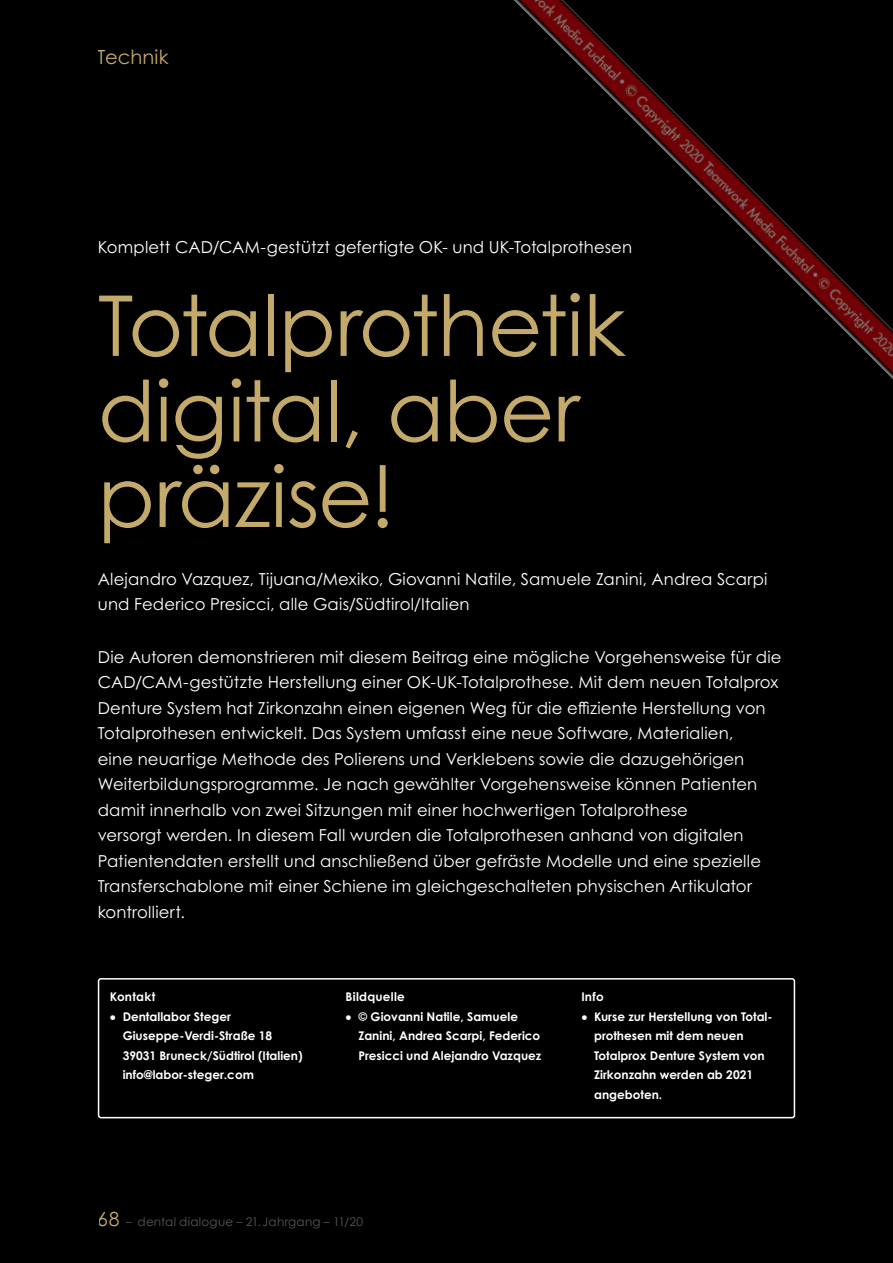
<style>
.page{position:relative;width:893px;height:1263px;background:#000}
.page>*{position:absolute;margin:0;border:0;box-sizing:border-box;transform-origin:0 0}
.t1{font:84px/85.5px "Century Gothic Pro";letter-spacing:-.01em;color:#c4aa6a}
.t2{font:19.5px "Century Gothic Pro";letter-spacing:.005em;color:#c4aa6a}
.t3{font:16.5px/25.5px "Century Gothic Pro";letter-spacing:.01em;color:#fff}
.t4{font:700 12px/19.5px "Century Gothic Pro";color:#fff}
.t5{font:12px "Century Gothic Pro";letter-spacing:.015em;color:#555756}
.t6{font:700 12px "Century Gothic Pro";letter-spacing:.02em;color:#fff}
.s1{font-family:"Entypo";font-weight:400;font-size:13.5px}
.s2{font-size:19.5px;color:#c4aa6a}
</style>
<div class="page">
<div style="left:98px;top:978px;width:697px;height:140px;border:2px solid #fff;border-radius:2px"></div>
<img style="left:514px;top:0;width:379px;height:379px">
<p class="t2" style="left:98px;top:45px;width:72px">Technik</p>
<p class="t3" style="left:98px;top:234px;width:536px">Komplett CAD/CAM-gestützt gefertigte OK- und UK-Totalprothesen</p>
<h1 class="t1" style="left:98px;top:282px;width:529px">Totalprothetik digital, aber präzise!</h1>
<p class="t3" style="left:98px;top:566px;width:671px">Alejandro Vazquez, Tijuana/Mexiko, Giovanni Natile, Samuele Zanini, Andrea Scarpi und Federico Presicci, alle Gais/Südtirol/Italien</p>
<p class="t3" style="left:98px;top:644px;width:685px">Die Autoren demonstrieren mit diesem Beitrag eine mögliche Vorgehensweise für die CAD/CAM-gestützte Herstellung einer OK-UK-Totalprothese. Mit dem neuen Totalprox Denture System hat Zirkonzahn einen eigenen Weg für die effiziente Herstellung von Totalprothesen entwickelt. Das System umfasst eine neue Software, Materialien,<br>eine neuartige Methode des Polierens und Verklebens sowie die dazugehörigen Weiterbildungsprogramme. Je nach gewählter Vorgehensweise können Patienten damit innerhalb von zwei Sitzungen mit einer hochwertigen Totalprothese<br>versorgt werden. In diesem Fall wurden die Totalprothesen anhand von digitalen Patientendaten erstellt und anschließend über gefräste Modelle und eine spezielle Transferschablone mit einer Schiene im gleichgeschalteten physischen Artikulator kontrolliert.</p>
<p class="t6" style="left:110px;top:989px;width:47px">Kontakt</p>
<p class="t4" style="left:123px;top:1006px;width:182px;text-indent:-13px"><span class="s1">●</span> Dentallabor Steger<br>Giuseppe-Verdi-Straße 18<br>39031 Bruneck/Südtirol (Italien) info@labor-steger.com</p>
<p class="t6" style="left:346px;top:989px;width:61px">Bildquelle</p>
<p class="t4" style="left:358px;top:1006px;width:185px;text-indent:-13px"><span class="s1">●</span> © Giovanni Natile, Samuele<br>Zanini, Andrea Scarpi, Federico<br>Presicci und Alejandro Vazquez</p>
<p class="t4" style="left:581px;top:987px;width:24px">Info</p>
<p class="t4" style="left:594px;top:1006px;width:178px;text-indent:-13px"><span class="s1">●</span> Kurse zur Herstellung von Total&shy;prothesen mit dem neuen<br>Totalprox Denture System von<br>Zirkonzahn werden ab 2021 angeboten.</p>
<p class="t5" style="left:98px;top:1215px;width:267px"><span class="s2">68</span> – dental dialogue – 21.Jahrgang – 11/20</p>
</div>
